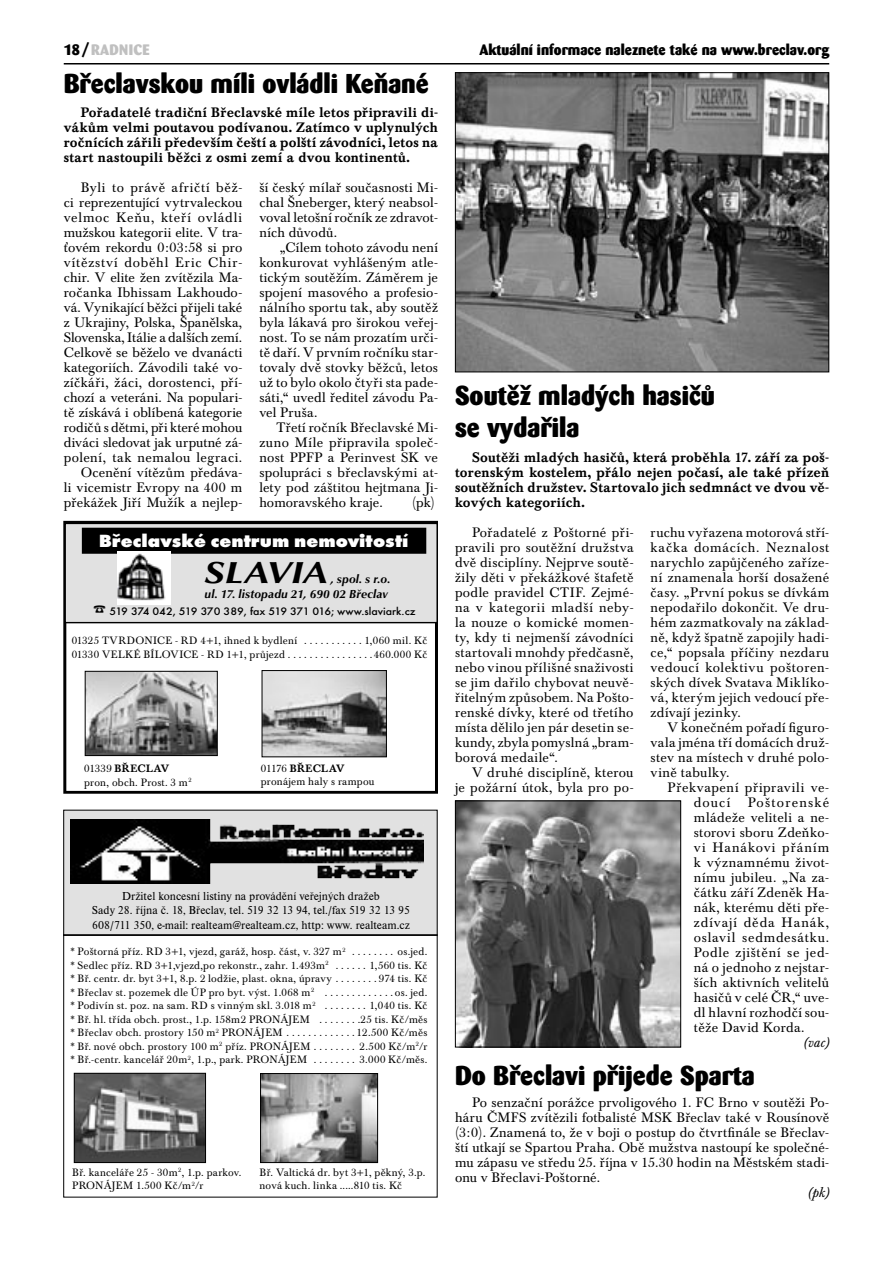
<style>
.page{position:relative;width:893px;height:1263px;background:#fff}
.page>*{position:absolute;margin:0;border:0;box-sizing:border-box;transform-origin:0 0}
.t1{font:italic 700 31.2px "URW Classico TEE";letter-spacing:-.005em;color:#000;scale:1.25 1}
.t2{font:800 27px/32.4px "Barmeno CE";color:#000}
.t3{font:700 18.3px "Futura TEE Extr";color:#fff;scale:1.06 1}
.t4{font:800 15px "Barmeno";color:#000}
.t5{font:800 15px "Barmeno";letter-spacing:.02em;color:#c0c0c0}
.t6{font:13.5px/15px "Baskerville BECE";letter-spacing:.02em;color:#000;text-align:justify}
.t7{font:500 13.5px/15px "Baskerville BECE";letter-spacing:.025em;color:#000;text-align:justify}
.t8{font:13.5px/15px "Baskerville BECE";letter-spacing:.05em;color:#000}
.t9{font:italic 13.5px "Baskerville BECE";color:#000}
.t10{font:12px/14.4px "Nimbus Rom DEE";color:#000;text-align:center}
.t11{font:italic 700 12px/14.4px "URW Classico TEE";letter-spacing:.015em;color:#000;text-align:right}
.t12{font:500 11.25px "Futura TEE";color:#000;scale:1.06 1}
.t13{font:10.5px/13.5px "Baskerville BECE";letter-spacing:.025em;color:#000}
.s1{color:#000}
.s2{font-weight:500}
</style>
<div class="page">
<hr style="left:64px;top:63px;width:765px;height:2px;background:#000">
<img style="left:457px;top:802px;width:222px;height:243px">
<div style="left:455px;top:800px;width:226px;height:247px;border:1px solid #000"></div>
<div style="left:63px;top:521px;width:375px;height:273px;border:3px solid #000"></div>
<div style="left:63px;top:811px;width:375px;height:125px;background:#e1e1e1"></div>
<img style="left:70px;top:820px;width:354px;height:64px">
<hr style="left:63px;top:934px;width:375px;height:2px;background:#000">
<div style="left:65px;top:523px;width:372px;height:100px;background:#e1e1e1"></div>
<div style="left:64px;top:523px;width:374px;height:100px;border:1px solid #000"></div>
<div style="left:83px;top:528px;width:342px;height:25px;background:#000"></div>
<div style="left:82px;top:528px;width:344px;height:26px;border:1px solid #000"></div>
<img style="left:117px;top:552px;width:53px;height:52px">
<img style="left:87px;top:673px;width:129px;height:81px">
<div style="left:85px;top:671px;width:133px;height:85px;border:1px solid #000"></div>
<img style="left:264px;top:672px;width:121px;height:83px">
<div style="left:262px;top:670px;width:125px;height:87px;border:1px solid #000"></div>
<img style="left:262px;top:1075px;width:114px;height:86px">
<div style="left:260px;top:1073px;width:118px;height:90px;border:1px solid #000"></div>
<img style="left:76px;top:1075px;width:128px;height:86px">
<div style="left:74px;top:1073px;width:132px;height:90px;border:1px solid #000"></div>
<img style="left:457px;top:74px;width:370px;height:296px">
<div style="left:455px;top:72px;width:374px;height:300px;border:1px solid #000"></div>
<p class="t5" style="left:64px;top:41px;width:87px"><span class="s1">18 /</span> RADNICE</p>
<p class="t4" style="left:479px;top:41px;width:351px">Aktuální informace naleznete také na www.breclav.org</p>
<h2 class="t2" style="left:64px;top:67px;width:367px">Břeclavskou míli ovládli Keňané</h2>
<p class="t7" style="left:64px;top:106px;width:376px;text-indent:17px">Pořadatelé tradiční Břeclavské míle letos připravili di&shy;vákům velmi poutavou podívanou. Zatímco v uplynulých ročnících zářili především čeští a polští závodníci, letos na start nastoupili běžci z osmi zemí a dvou kontinentů.</p>
<p class="t6" style="left:64px;top:181px;width:180px;text-align:right">Byli to právě afričtí běž-<br>ci reprezentující vytrvaleckou velmoc Keňu, kteří ovládli mužskou kategorii elite. V tra&shy;ťovém rekordu 0:03:58 si pro vítězství doběhl Eric Chir&shy;chir. V elite žen zvítězila Ma&shy;ročanka Ibhissam Lakhoudo&shy;vá. Vynikající běžci přijeli také z Ukrajiny, Polska, Španělska,<br>Slovenska, Itálie a dalších zemí.<br>Celkově se běželo ve dvanácti kategoriích. Závodili také vo&shy;zíčkáři, žáci, dorostenci, pří&shy;chozí a veteráni. Na populari&shy;tě získává i oblíbená kategorie rodičů s dětmi, při které mohou diváci sledovat jak urputné zá&shy;polení, tak nemalou legraci.<br>Ocenění vítězům předáva-<br>li vicemistr Evropy na 400 m překážek Jiří Mužík a nejlep-</p>
<p class="t6" style="left:259px;top:181px;width:180px">ší český mílař současnosti Mi&shy;chal Šneberger, který neabsol&shy;voval letošní ročník ze zdravot&shy;ních důvodů.</p>
<p class="t6" style="left:259px;top:241px;width:180px;text-indent:20px">„Cílem tohoto závodu není konkurovat vyhlášeným atle&shy;tickým soutěžím. Záměrem je spojení masového a profesio&shy;nálního sportu tak, aby soutěž byla lákavá pro širokou veřej&shy;nost. To se nám prozatím urči&shy;tě daří. V prvním ročníku star&shy;tovaly dvě stovky běžců, letos už to bylo okolo čtyři sta pade&shy;sáti,“ uvedl ředitel závodu Pa&shy;vel Pruša.</p>
<p class="t6" style="left:259px;top:421px;width:180px;text-indent:17px">Třetí ročník Břeclavské Mi&shy;zuno Míle připravila společ&shy;nost PPFP a Perinvest SK ve spolupráci s břeclavskými at&shy;lety pod záštitou hejtmana Ji&shy;homoravského kraje.</p>
<p class="t6" style="left:412px;top:496px;width:24px">(pk)</p>
<h3 class="t3" style="left:99px;top:530px;width:294px">Břeclavské centrum nemovitostí</h3>
<h1 class="t1" style="left:205px;top:554px;width:100px">SLAVIA</h1>
<p class="t11" style="left:205px;top:572px;width:187px">, spol. s r.o.<br>ul. 17. listopadu 21, 690 02 Břeclav</p>
<p class="t13" style="left:72px;top:634px;width:357px">01325 TVRDONICE - RD 4+1, ihned k bydlení . . . . . . . . . . . 1,060 mil. Kč<br>01330 VELKÉ BÍLOVICE - RD 1+1, průjezd . . . . . . . . . . . . . . . .460.000 Kč</p>
<p class="t12" style="left:109px;top:605px;width:290px">519 374 042, 519 370 389, fax 519 371 016; www.slaviark.cz</p>
<p class="t13" style="left:84px;top:762px;width:109px">01339 <span class="s2">BŘECLAV </span>pron, obch. Prost. 3 m<sup>2</sup></p>
<p class="t13" style="left:261px;top:761px;width:115px">01176 <span class="s2">BŘECLAV </span>pronájem haly s rampou</p>
<p class="t10" style="left:92px;top:889px;width:320px">Držitel koncesní listiny na provádění veřejných dražeb<br>Sady 28. října č. 18, Břeclav, tel. 519 32 13 94, tel./fax 519 32 13 95<br>608/711 350, e-mail: realteam@realteam.cz, http: www. realteam.cz</p>
<p class="t13" style="left:70px;top:945px;width:359px;text-align:justify">* Poštorná příz. RD 3+1, vjezd, garáž, hosp. část, v. 327 m<sup>2</sup> . . . . . . . . os.jed. * Sedlec příz. RD 3+1,vjezd,po rekonstr., zahr. 1.493m<sup>2</sup> . . . . . . 1,560 tis. Kč * Bř. centr. dr. byt 3+1, 8.p. 2 lodžie, plast. okna, úpravy . . . . . . . . 974 tis. Kč * Břeclav st. pozemek dle ÚP pro byt. výst. 1.068 m<sup>2</sup> . . . . . . . . . . . . . os. jed. * Podivín st. poz. na sam. RD s vinným skl. 3.018 m<sup>2</sup> . . . . . . . . 1,040 tis. Kč * Bř. hl. třída obch. prost., 1.p. 158m2 PRONÁJEM . . . . . . . .25 tis. Kč/měs * Břeclav obch. prostory 150 m<sup>2</sup> PRONÁJEM . . . . . . . . . . . . . 12.500 Kč/měs * Bř. nové obch. prostory 100 m<sup>2</sup> příz. PRONÁJEM . . . . . . . . 2.500 Kč/m<sup>2</sup>/r * Bř.-centr. kancelář 20m<sup>2</sup>, 1.p., park. PRONÁJEM . . . . . . . . 3.000 Kč/měs.</p>
<p class="t13" style="left:72px;top:1166px;width:171px">Bř. kanceláře 25 - 30m<sup>2</sup>, 1.p. parkov.<br>PRONÁJEM 1.500 Kč/m<sup>2</sup>/r</p>
<p class="t13" style="left:260px;top:1166px;width:167px">Bř. Valtická dr. byt 3+1, pěkný, 3.p. nová kuch. linka .....810 tis. Kč</p>
<h2 class="t2" style="left:455px;top:380px;width:261px">Soutěž mladých hasičů se vydařila</h2>
<p class="t7" style="left:455px;top:451px;width:376px;text-indent:17px">Soutěži mladých hasičů, která proběhla 17. září za poš&shy;torenským kostelem, přálo nejen počasí, ale také přízeň soutěžních družstev. Startovalo jich sedmnáct ve dvou vě&shy;kových kategoriích.</p>
<p class="t6" style="left:455px;top:526px;width:180px;text-indent:17px">Pořadatelé z Poštorné při&shy;pravili pro soutěžní družstva dvě disciplíny. Nejprve soutě&shy;žily děti v překážkové štafetě podle pravidel CTIF. Zejmé&shy;na v kategorii mladší neby&shy;la nouze o komické momen&shy;ty, kdy ti nejmenší závodníci startovali mnohdy předčasně, nebo vinou přílišné snaživosti se jim dařilo chybovat neuvě&shy;řitelným způsobem. Na Pošto&shy;renské dívky, které od třetího místa dělilo jen pár desetin se&shy;kundy, zbyla pomyslná „bram&shy;borová medaile“.</p>
<p class="t6" style="left:455px;top:766px;width:180px;text-align:right">V druhé disciplíně, kterou<br>je požární útok, byla pro po-</p>
<p class="t6" style="left:651px;top:526px;width:180px">ruchu vyřazena motorová stří&shy;kačka domácích. Neznalost narychlo zapůjčeného zaříze&shy;ní znamenala horší dosažené časy. „První pokus se dívkám nepodařilo dokončit. Ve dru&shy;hém zazmatkovaly na základ&shy;ně, když špatně zapojily hadi&shy;ce,“ popsala příčiny nezdaru vedoucí kolektivu poštoren&shy;ských dívek Svatava Miklíko&shy;vá, kterým jejich vedoucí pře&shy;zdívají jezinky.</p>
<p class="t6" style="left:651px;top:721px;width:180px;text-indent:17px">V konečném pořadí figuro&shy;vala jména tří domácích druž&shy;stev na místech v druhé polo&shy;vině tabulky.</p>
<p class="t8" style="left:694px;top:781px;width:137px;text-indent:-26px">Překvapení připravili ve&shy;doucí</p>
<p class="t6" style="left:694px;top:796px;width:137px;text-indent:54px">Poštorenské mládeže veliteli a ne&shy;storovi sboru Zdeňko&shy;vi Hanákovi přáním k významnému život&shy;nímu jubileu. „Na za&shy;čátku září Zdeněk Ha&shy;nák, kterému děti pře&shy;zdívají děda Hanák, oslavil sedmdesátku.<br>Podle zjištění se jed&shy;ná o jednoho z nejstar&shy;ších aktivních velitelů hasičů v celé ČR,“ uve&shy;dl hlavní rozhodčí sou&shy;těže David Korda.</p>
<p class="t9" style="left:802px;top:1035px;width:28px">(vac)</p>
<h2 class="t2" style="left:455px;top:1059px;width:301px">Do Břeclavi přijede Sparta</h2>
<p class="t6" style="left:455px;top:1096px;width:376px;text-indent:17px">Po senzační porážce prvoligového 1. FC Brno v soutěži Po&shy;háru ČMFS zvítězili fotbalisté MSK Břeclav také v Rousínově (3:0). Znamená to, že v boji o postup do čtvrtfinále se Břeclav&shy;ští utkají se Spartou Praha. Obě mužstva nastoupí ke společné&shy;mu zápasu ve středu 25. října v 15.30 hodin na Městském stadi&shy;onu v Břeclavi-Poštorné.</p>
<p class="t9" style="left:807px;top:1185px;width:24px">(pk)</p>
</div>
